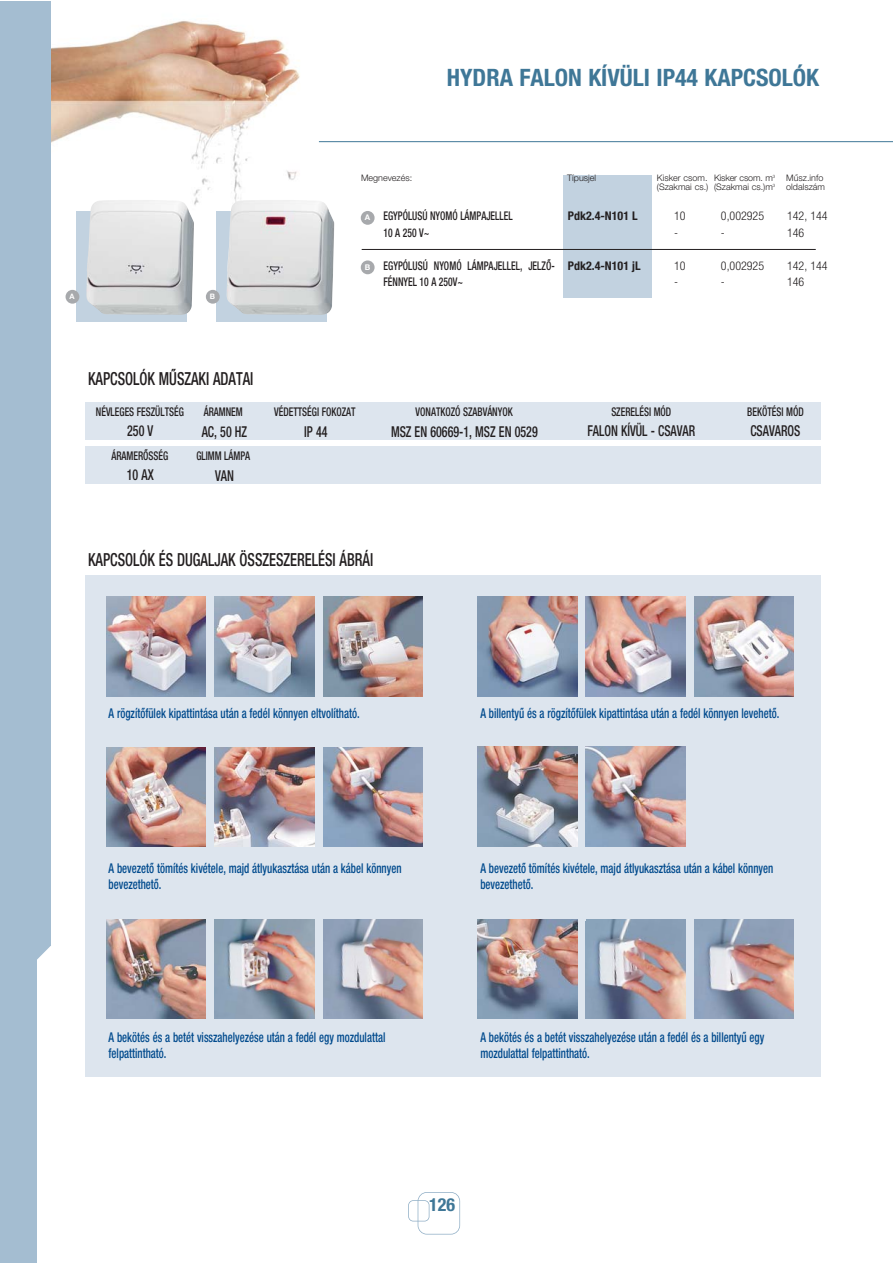
<style>
.page{position:relative;width:893px;height:1263px;background:#fff}
.page>*{position:absolute;margin:0;border:0;box-sizing:border-box;transform-origin:0 0}
.t1{font:24px "MG Helv Neue Bold Con";color:#3f7797}
.t2{font:18px "MG Helv Neue Med Con";color:#231f20;scale:.8 1}
.t3{font:18px "MG Helv Neue Bold Con";color:#3f7797}
.t4{font:15px "MG Helv Neue Med Con";color:#231f20;scale:.8 1}
.t5{font:13.5px/16.2px "MG Helv Neue Med Con";color:#004a8d;scale:.8 1}
.t6{font:12px/16.5px "MG Helv Neue Med Con";color:#231f20;scale:.8 1}
.t7{font:12px "MG Helv Neue Light Con";color:#231f20}
.t8{font:12px "MG Helv Neue Bold Con";color:#231f20}
.t9{font:300 9px/9px "MG Helv Neue";color:#231f20}
.t10{font:700 7.8px "MG Helv Neue";color:#fff}
.t11{font:700 7.5px "MG Helv Neue";color:#fff}
</style>
<div class="page">
<img style="left:51px;top:20px;width:249px;height:185px">
<hr style="left:319px;top:141px;width:573px;height:1px;background:#3f7797">
<div style="left:563px;top:175px;width:88px;height:122px;background:#c2d2e0"></div>
<hr style="left:362px;top:249px;width:454px;height:1px;background:#231f20">
<div style="left:76px;top:211px;width:110px;height:110px;background:#c2d2e0"></div>
<img style="left:86px;top:200px;width:108px;height:115px">
<div style="left:216px;top:211px;width:111px;height:110px;background:#c2d2e0"></div>
<img style="left:227px;top:200px;width:107px;height:115px">
<div style="left:66px;top:290px;width:13px;height:14px;background:#a7a9ac;border-radius:50%"></div>
<div style="left:206px;top:290px;width:14px;height:14px;background:#a7a9ac;border-radius:50%"></div>
<div style="left:361px;top:211px;width:14px;height:14px;background:#a7a9ac;border-radius:50%"></div>
<div style="left:361px;top:260px;width:14px;height:14px;background:#a7a9ac;border-radius:50%"></div>
<div style="left:85px;top:402px;width:735px;height:38px;background:#dde5ee"></div>
<div style="left:85px;top:446px;width:735px;height:38px;background:#dde5ee"></div>
<div style="left:418px;top:1192px;width:42px;height:42px;border:2px solid #92b0c7;border-radius:9px"></div>
<div style="left:408px;top:1200px;width:21px;height:21px;border:2px solid #92b0c7;border-radius:5px"></div>
<div style="left:85px;top:575px;width:735px;height:502px;background:#dde5ee"></div>
<img style="left:323px;top:919px;width:100px;height:100px">
<img style="left:106px;top:597px;width:100px;height:99px">
<img style="left:215px;top:597px;width:99px;height:99px">
<img style="left:323px;top:597px;width:100px;height:99px">
<img style="left:106px;top:747px;width:100px;height:100px">
<img style="left:215px;top:747px;width:99px;height:100px">
<img style="left:215px;top:919px;width:99px;height:100px">
<img style="left:106px;top:919px;width:100px;height:100px">
<img style="left:323px;top:747px;width:100px;height:100px">
<img style="left:694px;top:919px;width:100px;height:100px">
<img style="left:478px;top:597px;width:99px;height:99px">
<img style="left:586px;top:597px;width:99px;height:99px">
<img style="left:694px;top:597px;width:100px;height:99px">
<img style="left:478px;top:747px;width:99px;height:99px">
<img style="left:586px;top:747px;width:99px;height:99px">
<img style="left:586px;top:919px;width:99px;height:100px">
<img style="left:478px;top:919px;width:99px;height:100px">
<div style="left:0;top:126px;width:36px;height:1137px;background:#a4bdd1"></div>
<svg style="left:36px;top:945px;width:15px;height:16px"></svg>
<div style="left:0;top:1px;width:51px;height:944px;background:#a4bdd1"></div>
<h1 class="t1" style="left:447px;top:69px;width:374px">HYDRA FALON KÍVÜLI IP44 KAPCSOLÓK</h1>
<p class="t9" style="left:361px;top:174px;width:53px">Megnevezés:</p>
<p class="t9" style="left:567px;top:174px;width:30px">Típusjel</p>
<p class="t9" style="left:657px;top:174px;width:170px">Kisker csom. Kisker csom. m<sup>3</sup> Mûsz.info (Szakmai cs.) (Szakmai cs.)m<sup>3</sup> oldalszám</p>
<p class="t11" style="left:70px;top:294px;width:7px">A</p>
<p class="t11" style="left:210px;top:294px;width:7px">B</p>
<p class="t10" style="left:365px;top:215px;width:7px">A</p>
<p class="t10" style="left:365px;top:264px;width:7px">B</p>
<p class="t6" style="left:383px;top:209px;width:163px">EGYPÓLUSÚ NYOMÓ LÁMPAJELLEL<br>10 A 250 V~</p>
<p class="t8" style="left:568px;top:212px;width:71px">Pdk2.4-N101 L</p>
<p class="t7" style="left:674px;top:212px;width:13px">10</p>
<p class="t7" style="left:721px;top:212px;width:45px">0,002925</p>
<p class="t7" style="left:787px;top:212px;width:42px">142, 144</p>
<p class="t7" style="left:674px;top:228px;width:5px">-</p>
<p class="t7" style="left:721px;top:228px;width:5px">-</p>
<p class="t7" style="left:787px;top:228px;width:19px">146</p>
<p class="t6" style="left:383px;top:258px;width:216px">EGYPÓLUSÚ NYOMÓ LÁMPAJELLEL, JELZÔ-<br>FÉNNYEL 10 A 250V~</p>
<p class="t8" style="left:568px;top:261px;width:74px">Pdk2.4-N101 jL</p>
<p class="t7" style="left:674px;top:261px;width:13px">10</p>
<p class="t7" style="left:721px;top:261px;width:45px">0,002925</p>
<p class="t7" style="left:787px;top:261px;width:42px">142, 144</p>
<p class="t7" style="left:674px;top:278px;width:5px">-</p>
<p class="t7" style="left:721px;top:278px;width:5px">-</p>
<p class="t7" style="left:787px;top:278px;width:19px">146</p>
<h2 class="t2" style="left:88px;top:372px;width:208px">KAPCSOLÓK MÛSZAKI ADATAI</h2>
<p class="t6" style="left:96px;top:404px;width:112px">NÉVLEGES FESZÜLTSÉG</p>
<p class="t6" style="left:204px;top:404px;width:50px">ÁRAMNEM</p>
<p class="t6" style="left:274px;top:404px;width:103px">VÉDETTSÉGI FOKOZAT</p>
<p class="t6" style="left:416px;top:404px;width:123px">VONATKOZÓ SZABVÁNYOK</p>
<p class="t6" style="left:747px;top:404px;width:72px">BEKÖTÉSI MÓD</p>
<p class="t6" style="left:611px;top:404px;width:76px">SZERELÉSI MÓD</p>
<p class="t4" style="left:127px;top:426px;width:34px">250 V</p>
<p class="t4" style="left:202px;top:426px;width:58px">AC, 50 HZ</p>
<p class="t4" style="left:304px;top:426px;width:31px">IP 44</p>
<p class="t4" style="left:391px;top:426px;width:185px">MSZ EN 60669-1, MSZ EN 0529</p>
<p class="t6" style="left:111px;top:448px;width:73px">ÁRAMERÔSSÉG</p>
<p class="t6" style="left:196px;top:448px;width:69px">GLIMM LÁMPA</p>
<p class="t4" style="left:127px;top:470px;width:35px">10 AX</p>
<p class="t4" style="left:215px;top:470px;width:25px">VAN</p>
<h2 class="t2" style="left:88px;top:553px;width:358px">KAPCSOLÓK ÉS DUGALJAK ÖSSZESZERELÉSI ÁBRÁI</h2>
<p class="t4" style="left:587px;top:426px;width:136px">FALON KÍVÜL - CSAVAR</p>
<p class="t4" style="left:750px;top:426px;width:64px">CSAVAROS</p>
<p class="t5" style="left:109px;top:707px;width:315px">A rögzítôfülek kipattintása után a fedél könnyen eltvolítható.</p>
<p class="t5" style="left:109px;top:861px;width:368px">A bevezetô tömítés kivétele, majd átlyukasztása után a kábel könnyen bevezethetô.</p>
<p class="t5" style="left:480px;top:707px;width:375px">A billentyû és a rögzítôfülek kipattintása után a fedél könnyen levehetô.</p>
<p class="t5" style="left:480px;top:861px;width:368px">A bevezetô tömítés kivétele, majd átlyukasztása után a kábel könnyen bevezethetô.</p>
<p class="t5" style="left:109px;top:1030px;width:347px">A bekötés és a betét visszahelyezése után a fedél egy mozdulattal felpattintható.</p>
<p class="t5" style="left:480px;top:1030px;width:356px">A bekötés és a betét visszahelyezése után a fedél és a billentyû egy mozdulattal felpattintható.</p>
<h2 class="t3" style="left:429px;top:1198px;width:27px">126</h2>
</div>
